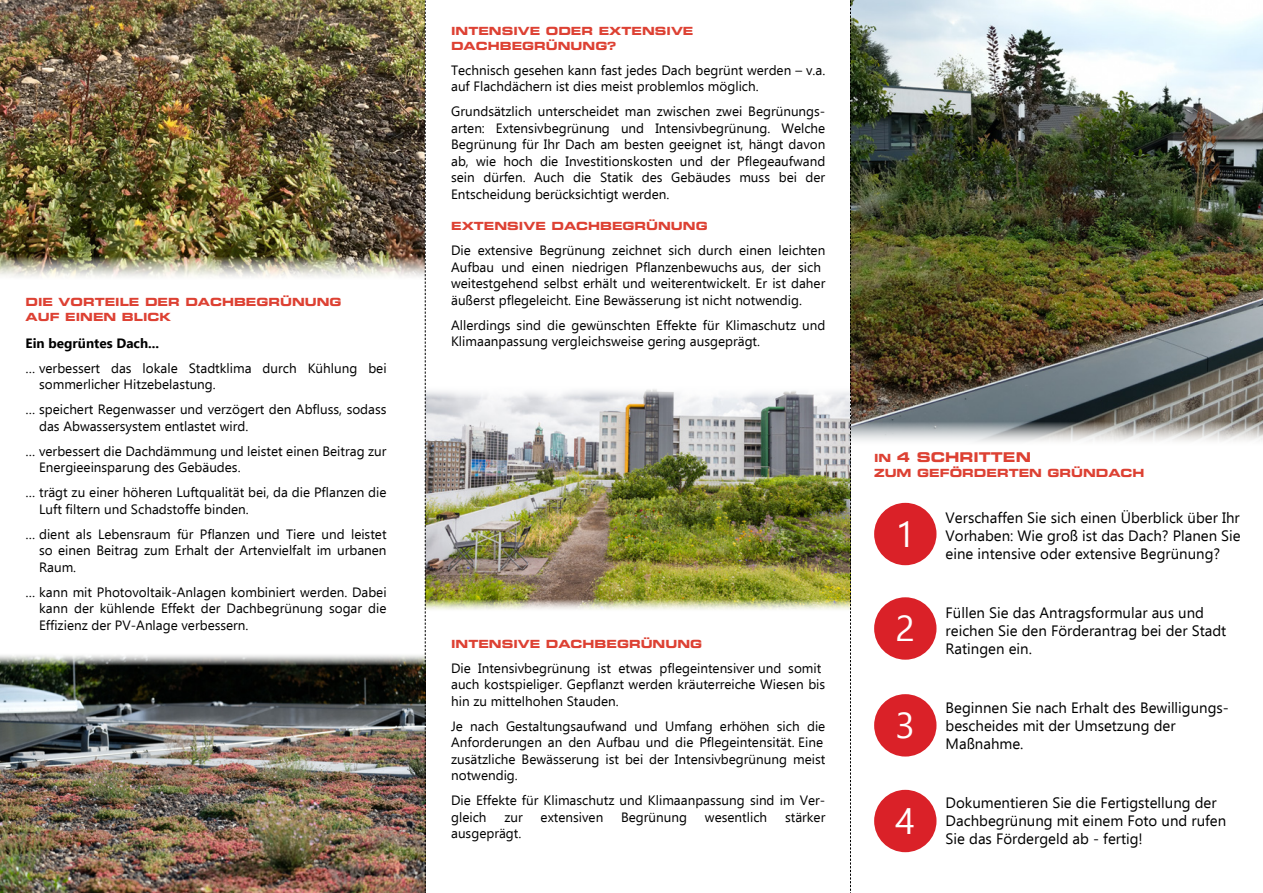
<style>
.page{position:relative;width:1263px;height:893px;background:#fff}
.page>*{position:absolute;margin:0;border:0;box-sizing:border-box;transform-origin:0 0}
.t1{font:36px "Ebrima";color:#fff}
.t2{font:15px/18px "Ebrima";color:#000}
.t3{font:13.5px/16.5px "Ebrima";color:#000}
.t4{font:700 13.5px "Ebrima";color:#000}
.t5{font:13.5px "Eurostile Bold Extended Two";color:#dd4133}
.t6{font:11.25px/15px "Eurostile Bold Extended Two";color:#dd4133}
.s1{font-size:11.25px}
</style>
<div class="page">
<img style="left:0;top:0;width:425px;height:280px">
<img style="left:851px;top:0;width:412px;height:442px">
<div style="left:874px;top:503px;width:62px;height:62px;background:#da2128;border-radius:50%"></div>
<div style="left:874px;top:597px;width:62px;height:63px;background:#da2128;border-radius:50%"></div>
<div style="left:874px;top:694px;width:62px;height:62px;background:#da2128;border-radius:50%"></div>
<div style="left:874px;top:790px;width:62px;height:62px;background:#da2128;border-radius:50%"></div>
<img style="left:426px;top:389px;width:424px;height:221px">
<img style="left:0;top:653px;width:425px;height:240px">
<svg style="left:425px;top:0;width:1px;height:893px"></svg>
<svg style="left:850px;top:0;width:1px;height:893px"></svg>
<p class="t6" style="left:26px;top:294px;width:317px">DIE VORTEILE DER DACHBEGRÜNUNG<br>AUF EINEN BLICK</p>
<p class="t4" style="left:26px;top:332px;width:135px">Ein begrüntes Dach...</p>
<p class="t3" style="left:39px;top:359px;width:349px;text-indent:-14px">… verbessert das lokale Stadtklima durch Kühlung bei sommerlicher Hitzebelastung.</p>
<p class="t3" style="left:39px;top:401px;width:349px;text-indent:-14px">… speichert Regenwasser und verzögert den Abfluss, sodass das Abwassersystem entlastet wird.</p>
<p class="t3" style="left:39px;top:442px;width:349px;text-indent:-14px">… verbessert die Dachdämmung und leistet einen Beitrag zur<br>Energieeinsparung des Gebäudes.</p>
<p class="t3" style="left:39px;top:484px;width:349px;text-indent:-14px">… trägt zu einer höheren Luftqualität bei, da die Pflanzen die<br>Luft filtern und Schadstoffe binden.</p>
<p class="t3" style="left:39px;top:525px;width:349px;text-align:justify;text-indent:-14px">… dient als Lebensraum für Pflanzen und Tiere und leistet so einen Beitrag zum Erhalt der Artenvielfalt im urbanen Raum.</p>
<p class="t3" style="left:39px;top:583px;width:349px;text-align:justify;text-indent:-14px">… kann mit Photovoltaik-Anlagen kombiniert werden. Dabei kann der kühlende Effekt der Dachbegrünung sogar die Effizienz der PV-Anlage verbessern.</p>
<p class="t6" style="left:451px;top:23px;width:244px">INTENSIVE ODER EXTENSIVE<br>DACHBEGRÜNUNG?</p>
<p class="t3" style="left:451px;top:61px;width:376px">Technisch gesehen kann fast jedes Dach begrünt werden – v.a. auf Flachdächern ist dies meist problemlos möglich.</p>
<p class="t3" style="left:451px;top:103px;width:376px;text-align:justify">Grundsätzlich unterscheidet man zwischen zwei Begrünungs&shy;arten: Extensivbegrünung und Intensivbegrünung. Welche Begrünung für Ihr Dach am besten geeignet ist, hängt davon ab, wie hoch die Investitionskosten und der Pflegeaufwand sein dürfen. Auch die Statik des Gebäudes muss bei der Entscheidung berücksichtigt werden.</p>
<p class="t6" style="left:451px;top:219px;width:258px">EXTENSIVE DACHBEGRÜNUNG</p>
<p class="t3" style="left:451px;top:242px;width:376px">Die extensive Begrünung zeichnet sich durch einen leichten Aufbau und einen niedrigen Pflanzenbewuchs aus, der sich weitestgehend selbst erhält und weiterentwickelt. Er ist daher äußerst pflegeleicht. Eine Bewässerung ist nicht notwendig.</p>
<p class="t3" style="left:451px;top:316px;width:376px">Allerdings sind die gewünschten Effekte für Klimaschutz und<br>Klimaanpassung vergleichsweise gering ausgeprägt.</p>
<p class="t6" style="left:451px;top:636px;width:252px">INTENSIVE DACHBEGRÜNUNG</p>
<p class="t3" style="left:451px;top:659px;width:376px">Die Intensivbegrünung ist etwas pflegeintensiver und somit auch kostspieliger. Gepflanzt werden kräuterreiche Wiesen bis hin zu mittelhohen Stauden.</p>
<p class="t3" style="left:451px;top:717px;width:376px">Je nach Gestaltungsaufwand und Umfang erhöhen sich die Anforderungen an den Aufbau und die Pflegeintensität. Eine zusätzliche Bewässerung ist bei der Intensivbegrünung meist notwendig.</p>
<p class="t3" style="left:451px;top:792px;width:376px">Die Effekte für Klimaschutz und Klimaanpassung sind im Ver&shy;gleich</p>
<p class="t3" style="left:504px;top:808px;width:20px">zur</p>
<p class="t3" style="left:541px;top:808px;width:64px">extensiven</p>
<p class="t3" style="left:621px;top:808px;width:67px">Begrünung</p>
<p class="t3" style="left:705px;top:808px;width:64px">wesentlich</p>
<p class="t3" style="left:785px;top:808px;width:42px">stärker</p>
<p class="t3" style="left:451px;top:825px;width:72px">ausgeprägt.</p>
<p class="t5" style="left:874px;top:448px;width:158px"><span class="s1">IN</span> 4 SCHRITTEN</p>
<p class="t6" style="left:874px;top:465px;width:272px">ZUM GEFÖRDERTEN GRÜNDACH</p>
<h1 class="t1" style="left:896px;top:507px;width:21px">1</h1>
<h1 class="t1" style="left:896px;top:602px;width:21px">2</h1>
<h1 class="t1" style="left:896px;top:699px;width:21px">3</h1>
<h1 class="t1" style="left:896px;top:794px;width:21px">4</h1>
<p class="t2" style="left:946px;top:508px;width:297px;text-align:justify">Verschaffen Sie sich einen Überblick über Ihr Vorhaben: Wie groß ist das Dach? Planen Sie eine intensive oder extensive Begrünung?</p>
<p class="t2" style="left:946px;top:603px;width:282px">Füllen Sie das Antragsformular aus und reichen Sie den Förderantrag bei der Stadt<br>Ratingen ein.</p>
<p class="t2" style="left:946px;top:698px;width:285px">Beginnen Sie nach Erhalt des Bewilligungs&shy;bescheides mit der Umsetzung der<br>Maßnahme.</p>
<p class="t2" style="left:946px;top:794px;width:282px">Dokumentieren Sie die Fertigstellung der<br>Dachbegrünung mit einem Foto und rufen<br>Sie das Fördergeld ab - fertig!</p>
</div>
